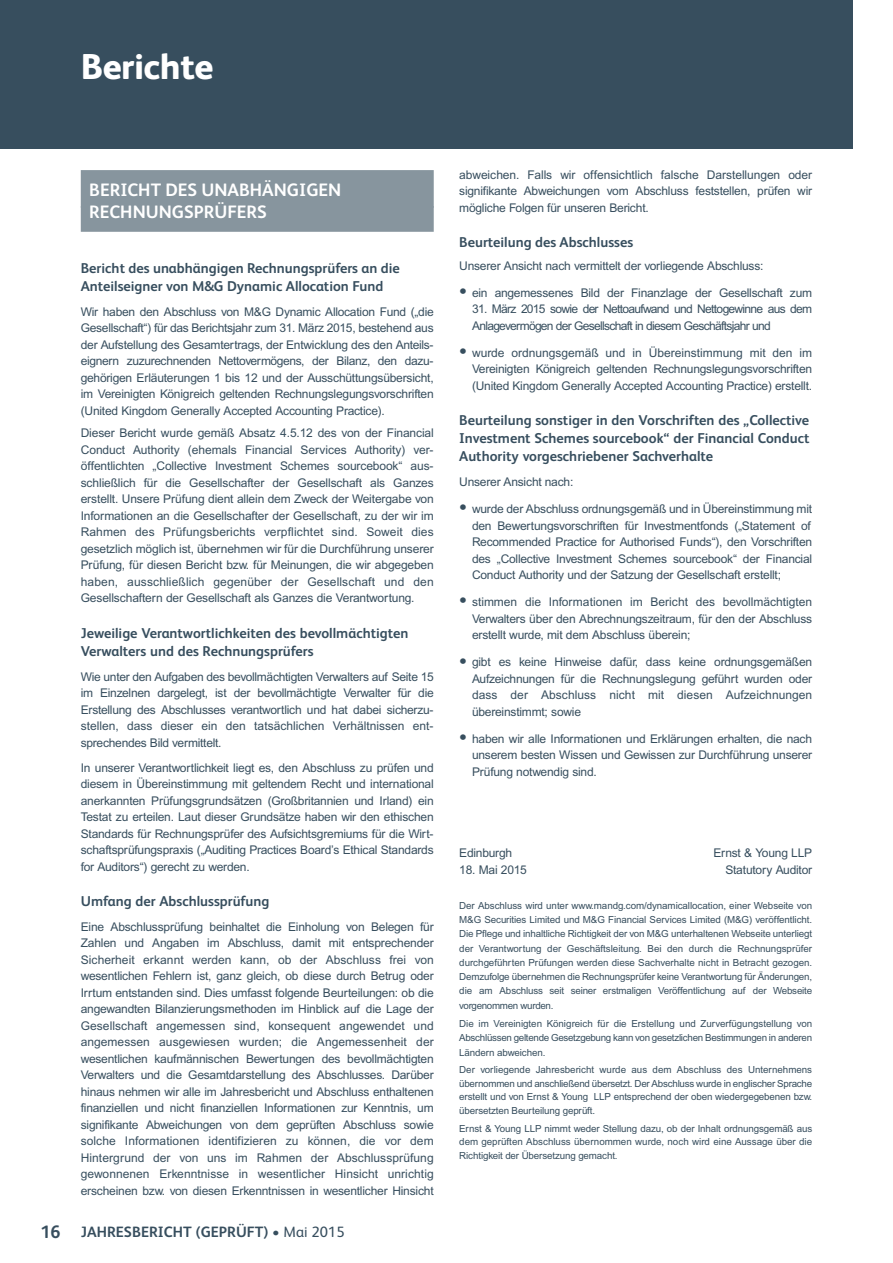
<style>
.page{position:relative;width:893px;height:1263px;background:#fff}
.page>*{position:absolute;margin:0;border:0;box-sizing:border-box;transform-origin:0 0}
.t1{font:800 36px "FS Albert";letter-spacing:-.01em;color:#fff}
.t2{font:700 18px/22.5px "FS Albert";color:#fff}
.t3{font:700 15px "FS Albert";color:#374e5e}
.t4{font:700 14.25px/18px "FS Albert";color:#374e5e}
.t5{font:12px/16.5px "Arial";letter-spacing:-.02em;color:#374e5e;text-align:justify}
.t6{font:12px/16.5px "Arial";letter-spacing:-.055em;color:#374e5e}
.t7{font:9.75px/14.2px "Arial";letter-spacing:-.01em;color:#374e5e;text-align:justify}
.s1{font-size:18px}
.s2{font-weight:400}
.s3{font-size:22.5px}
</style>
<div class="page">
<div style="left:0;top:0;width:853px;height:149px;background:#374e5e"></div>
<div style="left:81px;top:170px;width:353px;height:38px;background:#87959e"></div>
<div style="left:81px;top:206px;width:353px;height:26px;background:#87959e"></div>
<h1 class="t1" style="left:81px;top:54px;width:134px">Berichte</h1>
<h2 class="t2" style="left:89px;top:180px;width:254px">BERICHT DES UNABHÄNGIGEN<br>RECHNUNGSPRÜFERS</h2>
<p class="t4" style="left:81px;top:260px;width:321px">Bericht des unabhängigen Rechnungsprüfers an die<br>Anteilseigner von M&amp;G Dynamic Allocation Fund</p>
<p class="t5" style="left:81px;top:304px;width:354px">Wir haben den Abschluss von M&amp;G Dynamic Allocation Fund („die Gesellschaft“) für das Berichtsjahr zum 31. März 2015, bestehend aus der Aufstellung des Gesamtertrags, der Entwicklung des den Anteils&shy;eignern zuzurechnenden Nettovermögens, der Bilanz, den dazu&shy;gehörigen Erläuterungen 1 bis 12 und der Ausschüttungsübersicht, im Vereinigten Königreich geltenden Rechnungslegungsvorschriften (United Kingdom Generally Accepted Accounting Practice).</p>
<p class="t5" style="left:81px;top:426px;width:354px">Dieser Bericht wurde gemäß Absatz 4.5.12 des von der Financial Conduct Authority (ehemals Financial Services Authority) ver&shy;öffentlichten „Collective Investment Schemes sourcebook“ aus&shy;schließlich für die Gesellschafter der Gesellschaft als Ganzes erstellt. Unsere Prüfung dient allein dem Zweck der Weitergabe von Informationen an die Gesellschafter der Gesellschaft, zu der wir im Rahmen des Prüfungsberichts verpflichtet sind. Soweit dies gesetzlich möglich ist, übernehmen wir für die Durchführung unserer Prüfung, für diesen Bericht bzw. für Meinungen, die wir abgegeben haben, ausschließlich gegenüber der Gesellschaft und den Gesellschaftern der Gesellschaft als Ganzes die Verantwortung.</p>
<p class="t4" style="left:81px;top:625px;width:329px">Jeweilige Verantwortlichkeiten des bevollmächtigten<br>Verwalters und des Rechnungsprüfers</p>
<p class="t5" style="left:81px;top:669px;width:354px">Wie unter den Aufgaben des bevollmächtigten Verwalters auf Seite 15 im Einzelnen dargelegt, ist der bevollmächtigte Verwalter für die Erstellung des Abschlusses verantwortlich und hat dabei sicherzu&shy;stellen, dass dieser ein den tatsächlichen Verhältnissen ent&shy;sprechendes Bild vermittelt.</p>
<p class="t5" style="left:81px;top:760px;width:354px">In unserer Verantwortlichkeit liegt es, den Abschluss zu prüfen und diesem in Übereinstimmung mit geltendem Recht und international anerkannten Prüfungsgrundsätzen (Großbritannien und Irland) ein Testat zu erteilen. Laut dieser Grundsätze haben wir den ethischen Standards für Rechnungsprüfer des Aufsichtsgremiums für die Wirt&shy;schaftsprüfungspraxis („Auditing Practices Board’s Ethical Standards for Auditors“) gerecht zu werden.</p>
<p class="t4" style="left:81px;top:893px;width:190px">Umfang der Abschlussprüfung</p>
<p class="t5" style="left:81px;top:919px;width:354px">Eine Abschlussprüfung beinhaltet die Einholung von Belegen für Zahlen und Angaben im Abschluss, damit mit entsprechender Sicherheit erkannt werden kann, ob der Abschluss frei von wesentlichen Fehlern ist, ganz gleich, ob diese durch Betrug oder Irrtum entstanden sind. Dies umfasst folgende Beurteilungen: ob die angewandten Bilanzierungsmethoden im Hinblick auf die Lage der Gesellschaft angemessen sind, konsequent angewendet und angemessen ausgewiesen wurden; die Angemessenheit der wesentlichen kaufmännischen Bewertungen des bevollmächtigten Verwalters und die Gesamtdarstellung des Abschlusses. Darüber hinaus nehmen wir alle im Jahresbericht und Abschluss enthaltenen finanziellen und nicht finanziellen Informationen zur Kenntnis, um signifikante Abweichungen von dem geprüften Abschluss sowie solche Informationen identifizieren zu können, die vor dem Hintergrund der von uns im Rahmen der Abschlussprüfung gewonnenen Erkenntnisse in wesentlicher Hinsicht unrichtig erscheinen bzw. von diesen Erkenntnissen in wesentlicher Hinsicht</p>
<p class="t3" style="left:40px;top:1227px;width:306px"><span class="s1">16</span> JAHRESBERICHT (GEPRÜFT) <span class="s2">• Mai 2015</span></p>
<p class="t5" style="left:459px;top:167px;width:354px">abweichen. Falls wir offensichtlich falsche Darstellungen oder signifikante Abweichungen vom Abschluss feststellen, prüfen wir mögliche Folgen für unseren Bericht.</p>
<p class="t4" style="left:459px;top:234px;width:175px">Beurteilung des Abschlusses</p>
<p class="t5" style="left:459px;top:258px;width:306px">Unserer Ansicht nach vermittelt der vorliegende Abschluss:</p>
<p class="t5" style="left:459px;top:285px;width:354px"><span class="s3">•</span> ein angemessenes Bild der Finanzlage der Gesellschaft zum</p>
<p class="t6" style="left:472px;top:302px;width:342px">31. März 2015 sowie der Nettoaufwand und Nettogewinne aus dem<br>Anlagevermögen der Gesellschaft in diesem Geschäftsjahr und</p>
<p class="t5" style="left:472px;top:345px;width:342px;text-indent:-13px"><span class="s3">•</span> wurde ordnungsgemäß und in Übereinstimmung mit den im Vereinigten Königreich geltenden Rechnungslegungsvorschriften (United Kingdom Generally Accepted Accounting Practice) erstellt.</p>
<p class="t4" style="left:459px;top:412px;width:352px;text-align:justify">Beurteilung sonstiger in den Vorschriften des „Collective Investment Schemes sourcebook“ der Financial Conduct Authority vorgeschriebener Sachverhalte</p>
<p class="t5" style="left:459px;top:474px;width:116px">Unserer Ansicht nach:</p>
<p class="t5" style="left:472px;top:502px;width:342px;text-indent:-13px"><span class="s3">•</span> wurde der Abschluss ordnungsgemäß und in Übereinstimmung mit den Bewertungsvorschriften für Investmentfonds („Statement of Recommended Practice for Authorised Funds“), den Vorschriften des „Collective Investment Schemes sourcebook“ der Financial Conduct Authority und der Satzung der Gesellschaft erstellt;</p>
<p class="t5" style="left:472px;top:595px;width:342px;text-indent:-13px"><span class="s3">•</span> stimmen die Informationen im Bericht des bevollmächtigten Verwalters über den Abrechnungszeitraum, für den der Abschluss erstellt wurde, mit dem Abschluss überein;</p>
<p class="t5" style="left:472px;top:655px;width:342px;text-indent:-13px"><span class="s3">•</span> gibt es keine Hinweise dafür, dass keine ordnungsgemäßen Aufzeichnungen für die Rechnungslegung geführt wurden oder dass der Abschluss nicht mit diesen Aufzeichnungen übereinstimmt; sowie</p>
<p class="t5" style="left:472px;top:731px;width:342px;text-indent:-13px"><span class="s3">•</span> haben wir alle Informationen und Erklärungen erhalten, die nach unserem besten Wissen und Gewissen zur Durchführung unserer Prüfung notwendig sind.</p>
<p class="t5" style="left:459px;top:846px;width:54px">Edinburgh</p>
<p class="t5" style="left:713px;top:846px;width:100px">Ernst &amp; Young LLP</p>
<p class="t5" style="left:459px;top:862px;width:69px">18. Mai 2015</p>
<p class="t5" style="left:725px;top:862px;width:88px">Statutory Auditor</p>
<p class="t7" style="left:459px;top:899px;width:354px">Der Abschluss wird unter www.mandg.com/dynamicallocation, einer Webseite von M&amp;G Securities Limited und M&amp;G Financial Services Limited (M&amp;G) veröffentlicht.<br>Die Pflege und inhaltliche Richtigkeit der von M&amp;G unterhaltenen Webseite unterliegt der Verantwortung der Geschäftsleitung. Bei den durch die Rechnungsprüfer durchgeführten Prüfungen werden diese Sachverhalte nicht in Betracht gezogen.<br>Demzufolge übernehmen die Rechnungsprüfer keine Verantwortung für Änderungen, die am Abschluss seit seiner erstmaligen Veröffentlichung auf der Webseite vorgenommen wurden.</p>
<p class="t7" style="left:459px;top:1017px;width:354px">Die im Vereinigten Königreich für die Erstellung und Zurverfügungstellung von Abschlüssen geltende Gesetzgebung kann von gesetzlichen Bestimmungen in anderen Ländern abweichen.</p>
<p class="t7" style="left:459px;top:1064px;width:354px;line-height:13.5px">Der vorliegende Jahresbericht wurde aus dem Abschluss des Unternehmens übernommen und anschließend übersetzt. Der Abschluss wurde in englischer Sprache erstellt und von Ernst &amp; Young LLP entsprechend der oben wiedergegebenen bzw. übersetzten Beurteilung geprüft.</p>
<p class="t7" style="left:459px;top:1122px;width:354px;line-height:13.5px">Ernst &amp; Young LLP nimmt weder Stellung dazu, ob der Inhalt ordnungsgemäß aus dem geprüften Abschluss übernommen wurde, noch wird eine Aussage über die Richtigkeit der Übersetzung gemacht.</p>
</div>
